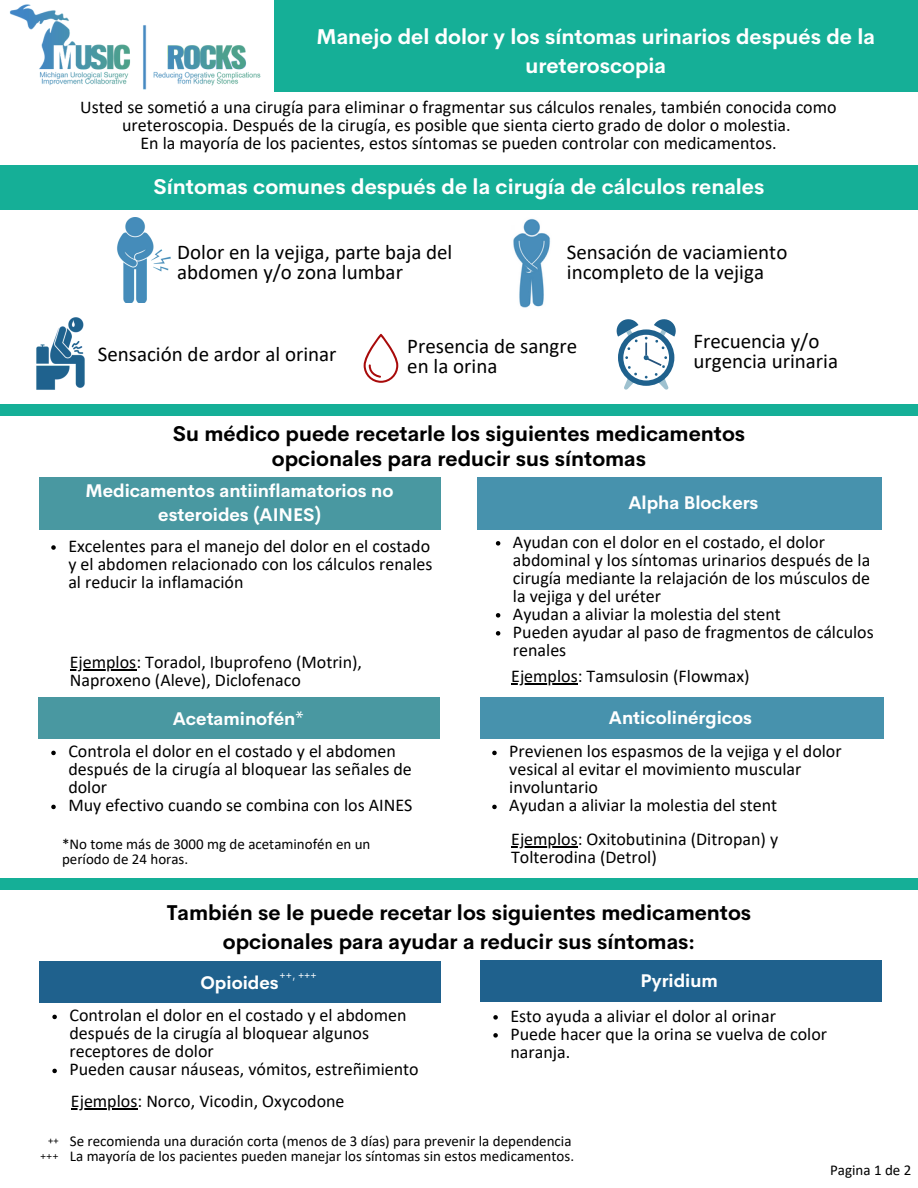
<style>
.page{position:relative;width:918px;height:1188px;background:#fff}
.page>*{position:absolute;margin:0;border:0;box-sizing:border-box;transform-origin:0 0}
.t1{font:21px/20.2px "Calibri";color:#000}
.t2{font:700 21px/24.8px "Cerebri Sans";color:#000;text-align:center}
.t3{font:700 21px/29.2px "Cerebri Sans";color:#fff;text-align:center}
.t4{font:18px/18px "Calibri";color:#000}
.t5{font:700 18px/24.8px "Cerebri Sans";color:#fff;text-align:center}
.t6{font:15px/14.7px "Calibri";color:#000}
.t7{font:10.5px "Cerebri Sans";color:#fff}
.t8{font:10.5px "Cerebri Sans";color:#000}
.t9{font:10.5px "Calibri";color:#000}
</style>
<div class="page">
<img style="left:9px;top:4px;width:252px;height:86px">
<div style="left:274px;top:0;width:644px;height:92px;background:#15af97"></div>
<img style="left:513px;top:218px;width:38px;height:90px">
<div style="left:0;top:165px;width:918px;height:45px;background:#15af97"></div>
<div style="left:0;top:404px;width:918px;height:11px;background:#15af97"></div>
<img style="left:117px;top:217px;width:54px;height:86px">
<img style="left:36px;top:317px;width:49px;height:73px">
<div style="left:618px;top:329px;width:56px;height:57px;background:#1f618d;border-radius:50%"></div>
<div style="left:623px;top:335px;width:46px;height:45px;background:#fff;border-radius:50%"></div>
<svg style="left:623px;top:366px;width:14px;height:24px"></svg>
<svg style="left:616px;top:319px;width:22px;height:31px"></svg>
<svg style="left:644px;top:319px;width:32px;height:71px"></svg>
<svg style="left:364px;top:334px;width:34px;height:49px"></svg>
<div style="left:39px;top:477px;width:401px;height:52px;background:#4998a1"></div>
<div style="left:477px;top:477px;width:405px;height:52px;background:#4792ad"></div>
<div style="left:38px;top:698px;width:401px;height:41px;background:#4998a1"></div>
<div style="left:480px;top:698px;width:404px;height:41px;background:#4792ad"></div>
<div style="left:0;top:878px;width:918px;height:12px;background:#15af97"></div>
<div style="left:39px;top:962px;width:401px;height:41px;background:#1f618d"></div>
<div style="left:480px;top:961px;width:401px;height:41px;background:#1f618d"></div>
<svg style="left:51px;top:545px;width:5px;height:5px"></svg>
<hr style="left:70px;top:669px;width:66px;height:1px;background:#000">
<svg style="left:496px;top:541px;width:4px;height:5px"></svg>
<svg style="left:496px;top:613px;width:4px;height:5px"></svg>
<svg style="left:496px;top:631px;width:4px;height:5px"></svg>
<hr style="left:511px;top:683px;width:67px;height:2px;background:#000">
<svg style="left:51px;top:751px;width:5px;height:4px"></svg>
<svg style="left:51px;top:805px;width:5px;height:4px"></svg>
<svg style="left:492px;top:751px;width:5px;height:4px"></svg>
<svg style="left:492px;top:805px;width:5px;height:4px"></svg>
<hr style="left:511px;top:847px;width:67px;height:1px;background:#000">
<svg style="left:52px;top:1015px;width:5px;height:4px"></svg>
<svg style="left:52px;top:1069px;width:5px;height:4px"></svg>
<svg style="left:493px;top:1015px;width:5px;height:5px"></svg>
<svg style="left:493px;top:1033px;width:5px;height:5px"></svg>
<hr style="left:71px;top:1108px;width:66px;height:1px;background:#000">
<h2 class="t3" style="left:316px;top:22px;width:560px">Manejo del dolor y los síntomas urinarios después de la ureteroscopia</h2>
<h2 class="t4" style="left:80px;top:100px;width:758px;text-align:center">Usted se sometió a una cirugía para eliminar o fragmentar sus cálculos renales, también conocida como ureteroscopia. Después de la cirugía, es posible que sienta cierto grado de dolor o molestia.<br>En la mayoría de los pacientes, estos síntomas se pueden controlar con medicamentos.</h2>
<h4 class="t3" style="left:154px;top:172px;width:612px">Síntomas comunes después de la cirugía de cálculos renales</h4>
<p class="t1" style="left:177px;top:243px;width:277px">Dolor en la vejiga, parte baja del abdomen y/o zona lumbar</p>
<p class="t1" style="left:567px;top:243px;width:222px">Sensación de vaciamiento incompleto de la vejiga</p>
<h4 class="t1" style="left:98px;top:346px;width:240px">Sensación de ardor al orinar</h4>
<p class="t1" style="left:407px;top:337px;width:171px">Presencia de sangre en la orina</p>
<p class="t1" style="left:693px;top:333px;width:146px">Frecuencia y/o urgencia urinaria</p>
<p class="t2" style="left:173px;top:421px;width:574px">Su médico puede recetarle los siguientes medicamentos opcionales para reducir sus síntomas</p>
<h2 class="t5" style="left:85px;top:478px;width:310px">Medicamentos antiinflamatorios no esteroides (AINES)</h2>
<p class="t5" style="left:628px;top:490px;width:132px">Alpha Blockers</p>
<h4 class="t4" style="left:68px;top:539px;width:366px">Excelentes para el manejo del dolor en el costado y el abdomen relacionado con los cálculos renales al reducir la inflamación</h4>
<h3 class="t4" style="left:70px;top:655px;width:294px">Ejemplos: Toradol, Ibuprofeno (Motrin),<br>Naproxeno (Aleve), Diclofenaco</h3>
<h3 class="t4" style="left:513px;top:534px;width:359px">Ayudan con el dolor en el costado, el dolor abdominal y los síntomas urinarios después de la cirugía mediante la relajación de los músculos de la vejiga y del uréter</h3>
<p class="t4" style="left:513px;top:606px;width:269px">Ayudan a aliviar la molestia del stent</p>
<p class="t4" style="left:513px;top:624px;width:362px">Pueden ayudar al paso de fragmentos de cálculos renales</p>
<p class="t4" style="left:511px;top:669px;width:240px">Ejemplos: Tamsulosin (Flowmax)</p>
<h2 class="t5" style="left:173px;top:706px;width:133px">Acetaminofén*</h2>
<p class="t5" style="left:609px;top:705px;width:145px">Anticolinérgicos</p>
<p class="t4" style="left:68px;top:744px;width:345px">Controla el dolor en el costado y el abdomen después de la cirugía al bloquear las señales de dolor</p>
<h4 class="t4" style="left:68px;top:798px;width:346px">Muy efectivo cuando se combina con los AINES</h4>
<p class="t6" style="left:62px;top:838px;width:310px">*No tome más de 3000 mg de acetaminofén en un período de 24 horas.</p>
<p class="t4" style="left:509px;top:744px;width:334px">Previenen los espasmos de la vejiga y el dolor vesical al evitar el movimiento muscular involuntario</p>
<h1 class="t4" style="left:509px;top:798px;width:269px">Ayudan a aliviar la molestia del stent</h1>
<h3 class="t4" style="left:511px;top:832px;width:269px">Ejemplos: Oxitobutinina (Ditropan) y<br>Tolterodina (Detrol)</h3>
<h2 class="t2" style="left:167px;top:898px;width:586px;line-height:29.2px">También se le puede recetar los siguientes medicamentos opcionales para ayudar a reducir sus síntomas:</h2>
<h1 class="t5" style="left:200px;top:970px;width:80px">Opioides</h1>
<h3 class="t7" style="left:280px;top:968px;width:38px">++, +++</h3>
<h3 class="t5" style="left:641px;top:968px;width:79px">Pyridium</h3>
<h3 class="t4" style="left:69px;top:1008px;width:339px">Controlan el dolor en el costado y el abdomen después de la cirugía al bloquear algunos receptores de dolor</h3>
<p class="t4" style="left:69px;top:1062px;width:351px">Pueden causar náuseas, vómitos, estreñimiento</p>
<p class="t4" style="left:510px;top:1008px;width:267px">Esto ayuda a aliviar el dolor al orinar</p>
<p class="t4" style="left:510px;top:1026px;width:318px">Puede hacer que la orina se vuelva de color naranja.</p>
<p class="t4" style="left:71px;top:1094px;width:275px">Ejemplos: Norco, Vicodin, Oxycodone</p>
<h4 class="t6" style="left:70px;top:1135px;width:503px">Se recomienda una duración corta (menos de 3 días) para prevenir la dependencia</h4>
<p class="t9" style="left:48px;top:1136px;width:12px">++</p>
<p class="t8" style="left:40px;top:1150px;width:20px">+++</p>
<p class="t6" style="left:70px;top:1150px;width:506px">La mayoría de los pacientes pueden manejar los síntomas sin estos medicamentos.</p>
<p class="t6" style="left:830px;top:1164px;width:83px">Pagina 1 de 2</p>
</div>
